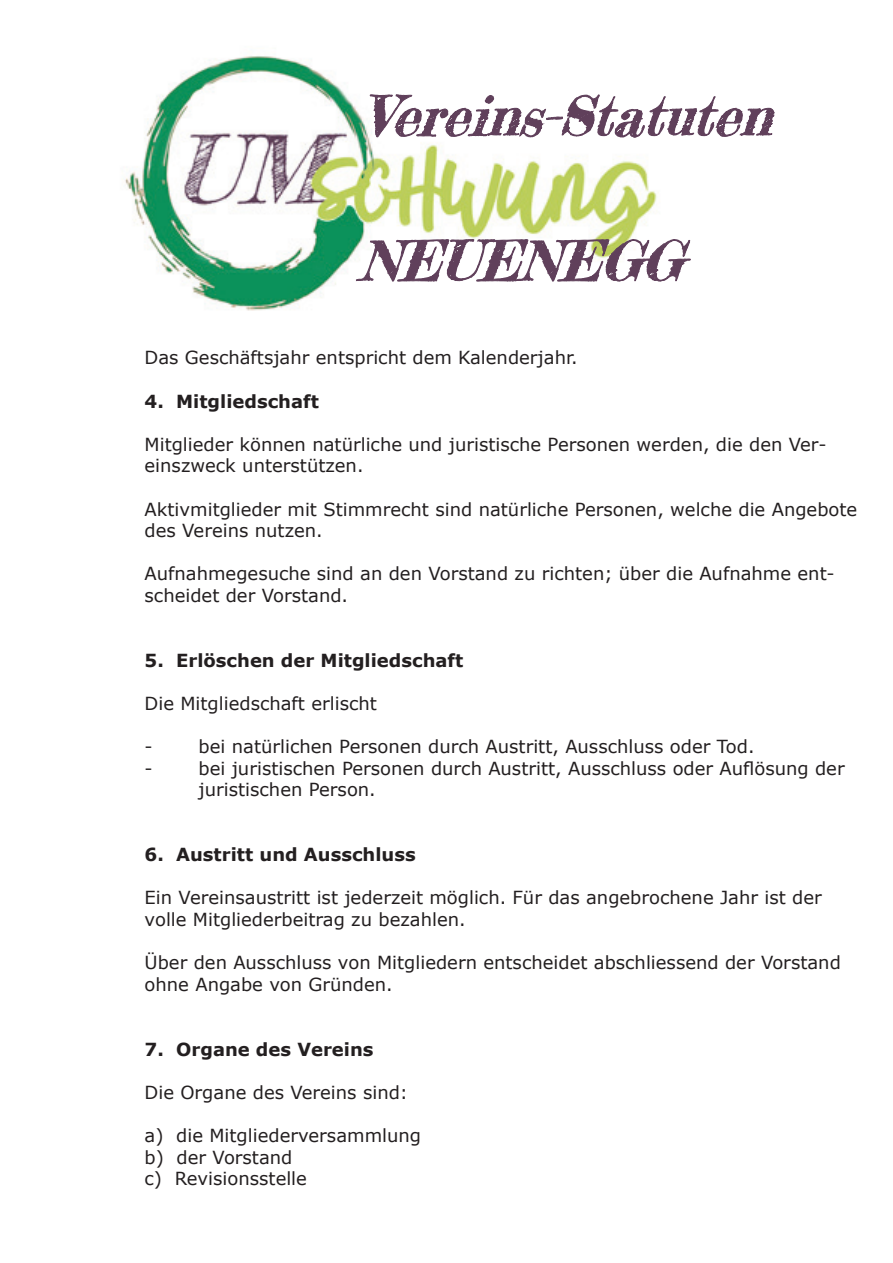
<style>
.page{position:relative;width:893px;height:1263px;background:#fff}
.page>*{position:absolute;margin:0;border:0;box-sizing:border-box;transform-origin:0 0}
.t1{font:italic 54px "Frederickathe Great";color:#60405b}
.t2{font:18px/21.6px "Verdana";color:#231f20}
.t3{font:700 18px "Verdana";color:#231f20}
</style>
<div class="page">
<img style="left:122px;top:56px;width:535px;height:255px">
<svg style="left:356px;top:239px;width:335px;height:43px"></svg>
<svg style="left:369px;top:94px;width:406px;height:44px"></svg>
<h1 class="t1" style="left:363px;top:83px;width:431px">Vereins-Statuten</h1>
<h1 class="t1" style="left:359px;top:227px;width:347px">NEUENEGG</h1>
<p class="t2" style="left:145px;top:347px;width:435px">Das Geschäftsjahr entspricht dem Kalenderjahr.</p>
<p class="t3" style="left:145px;top:388px;width:176px">4. Mitgliedschaft</p>
<p class="t2" style="left:145px;top:433px;width:683px">Mitglieder können natürliche und juristische Personen werden, die den Ver&shy;einszweck unterstützen.</p>
<p class="t2" style="left:145px;top:498px;width:714px">Aktivmitglieder mit Stimmrecht sind natürliche Personen, welche die Angebote des Vereins nutzen.</p>
<p class="t2" style="left:145px;top:563px;width:691px">Aufnahmegesuche sind an den Vorstand zu richten; über die Aufnahme ent&shy;scheidet der Vorstand.</p>
<p class="t3" style="left:145px;top:647px;width:320px">5. Erlöschen der Mitgliedschaft</p>
<p class="t2" style="left:145px;top:692px;width:234px">Die Mitgliedschaft erlischt</p>
<p class="t2" style="left:145px;top:736px;width:10px">-</p>
<p class="t2" style="left:199px;top:736px;width:558px">bei natürlichen Personen durch Austritt, Ausschluss oder Tod.</p>
<p class="t2" style="left:145px;top:757px;width:10px">-</p>
<p class="t2" style="left:199px;top:757px;width:648px">bei juristischen Personen durch Austritt, Ausschluss oder Auflösung der juristischen Person.</p>
<p class="t3" style="left:145px;top:842px;width:273px">6. Austritt und Ausschluss</p>
<p class="t2" style="left:145px;top:887px;width:679px">Ein Vereinsaustritt ist jederzeit möglich. Für das angebrochene Jahr ist der volle Mitgliederbeitrag zu bezahlen.</p>
<p class="t2" style="left:145px;top:952px;width:698px">Über den Ausschluss von Mitgliedern entscheidet abschliessend der Vorstand ohne Angabe von Gründen.</p>
<p class="t3" style="left:145px;top:1036px;width:230px">7. Organe des Vereins</p>
<p class="t2" style="left:145px;top:1081px;width:265px">Die Organe des Vereins sind:</p>
<p class="t2" style="left:145px;top:1124px;width:278px">a) die Mitgliederversammlung b) der Vorstand<br>c) Revisionsstelle</p>
</div>
